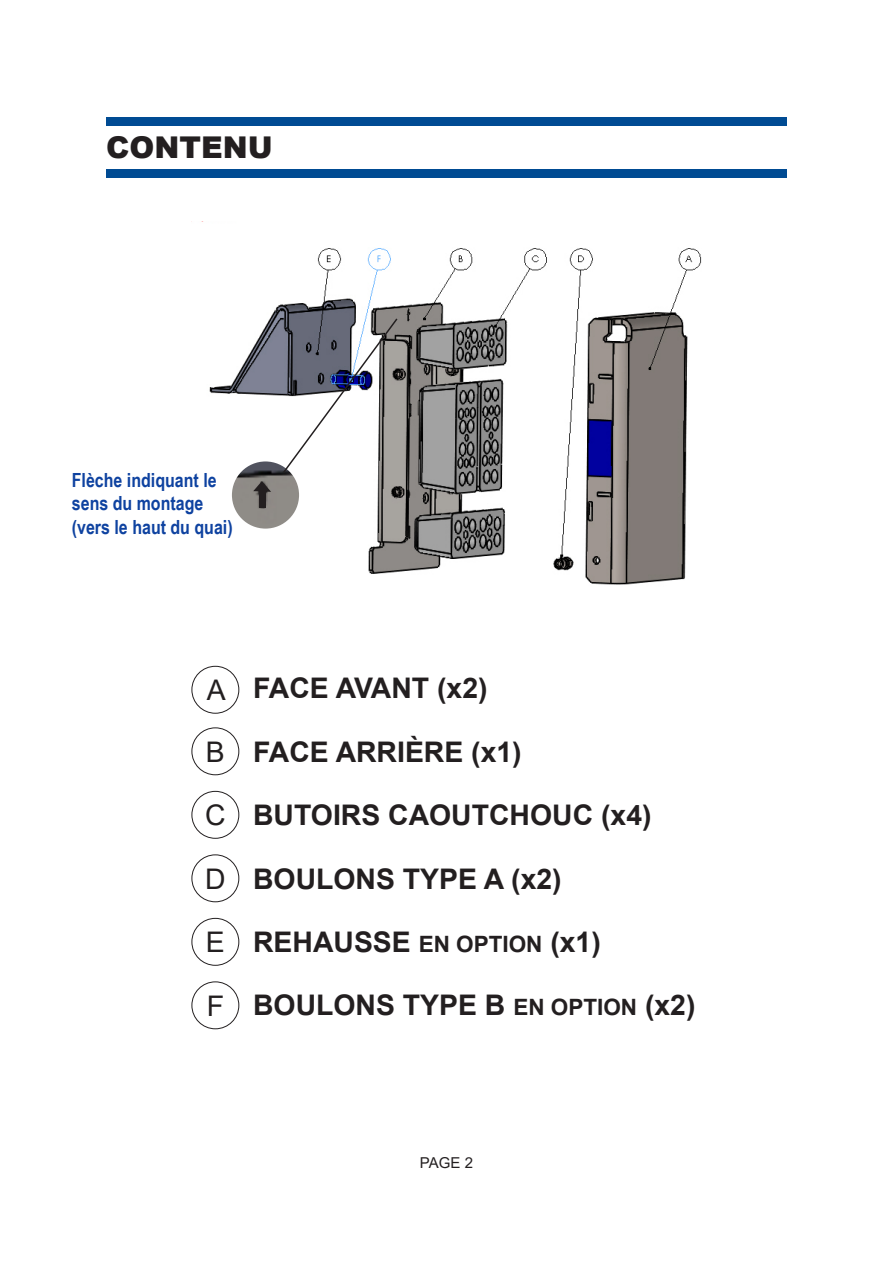
<style>
.page{position:relative;width:893px;height:1263px;background:#fff}
.page>*{position:absolute;margin:0;border:0;box-sizing:border-box;transform-origin:0 0}
.t1{font:900 30px "Arial";color:#231f20}
.t2{font:700 28.35px "Arial";color:#231f20}
.t3{font:28.35px "Arial";color:#231f20}
.t4{font:700 19.5px/23.4px "Arial Narrow";color:#0e42a0}
.t5{font:15px "Arial";color:#231f20}
.s1{font-size:22.5px}
</style>
<div class="page">
<div style="left:106px;top:117px;width:681px;height:8px;background:#004b93"></div>
<div style="left:106px;top:169px;width:681px;height:9px;background:#004b93"></div>
<img style="left:201px;top:221px;width:501px;height:364px">
<div style="left:192px;top:666px;width:47px;height:47px;border:1px solid #231f20;border-radius:50%"></div>
<div style="left:192px;top:727px;width:47px;height:48px;border:1px solid #231f20;border-radius:50%"></div>
<div style="left:192px;top:791px;width:47px;height:47px;border:1px solid #231f20;border-radius:50%"></div>
<div style="left:192px;top:854px;width:47px;height:48px;border:1px solid #231f20;border-radius:50%"></div>
<div style="left:192px;top:918px;width:47px;height:47px;border:1px solid #231f20;border-radius:50%"></div>
<div style="left:192px;top:981px;width:47px;height:48px;border:1px solid #231f20;border-radius:50%"></div>
<img style="left:219px;top:449px;width:93px;height:92px;border-radius:46px">
<div style="left:207px;top:436px;width:117px;height:118px;border:25px solid #fff;border-radius:50%"></div>
<svg style="left:253px;top:481px;width:18px;height:11px"></svg>
<div style="left:259px;top:491px;width:7px;height:16px;background:#231f20"></div>
<svg style="left:281px;top:317px;width:118px;height:158px"></svg>
<p class="t1" style="left:106px;top:125px;width:168px">CONTENU</p>
<p class="t4" style="left:72px;top:467px;width:162px">Flèche indiquant le sens du montage (vers le haut du quai)</p>
<p class="t3" style="left:207px;top:671px;width:20px">A</p>
<p class="t2" style="left:253px;top:668px;width:236px">FACE AVANT (x2)</p>
<p class="t2" style="left:253px;top:732px;width:270px">FACE ARRIÈRE (x1)</p>
<p class="t2" style="left:253px;top:795px;width:400px">BUTOIRS CAOUTCHOUC (x4)</p>
<p class="t2" style="left:253px;top:859px;width:310px">BOULONS TYPE A (x2)</p>
<p class="t2" style="left:253px;top:922px;width:349px">REHAUSSE <span class="s1">EN OPTION</span> (x1)</p>
<p class="t3" style="left:206px;top:732px;width:20px">B</p>
<p class="t3" style="left:205px;top:796px;width:22px">C</p>
<p class="t3" style="left:205px;top:859px;width:22px">D</p>
<p class="t3" style="left:206px;top:923px;width:20px">E</p>
<p class="t3" style="left:207px;top:986px;width:19px">F</p>
<p class="t2" style="left:253px;top:985px;width:444px">BOULONS TYPE B <span class="s1">EN OPTION</span> (x2)</p>
<p class="t5" style="left:420px;top:1152px;width:55px">PAGE 2</p>
</div>
